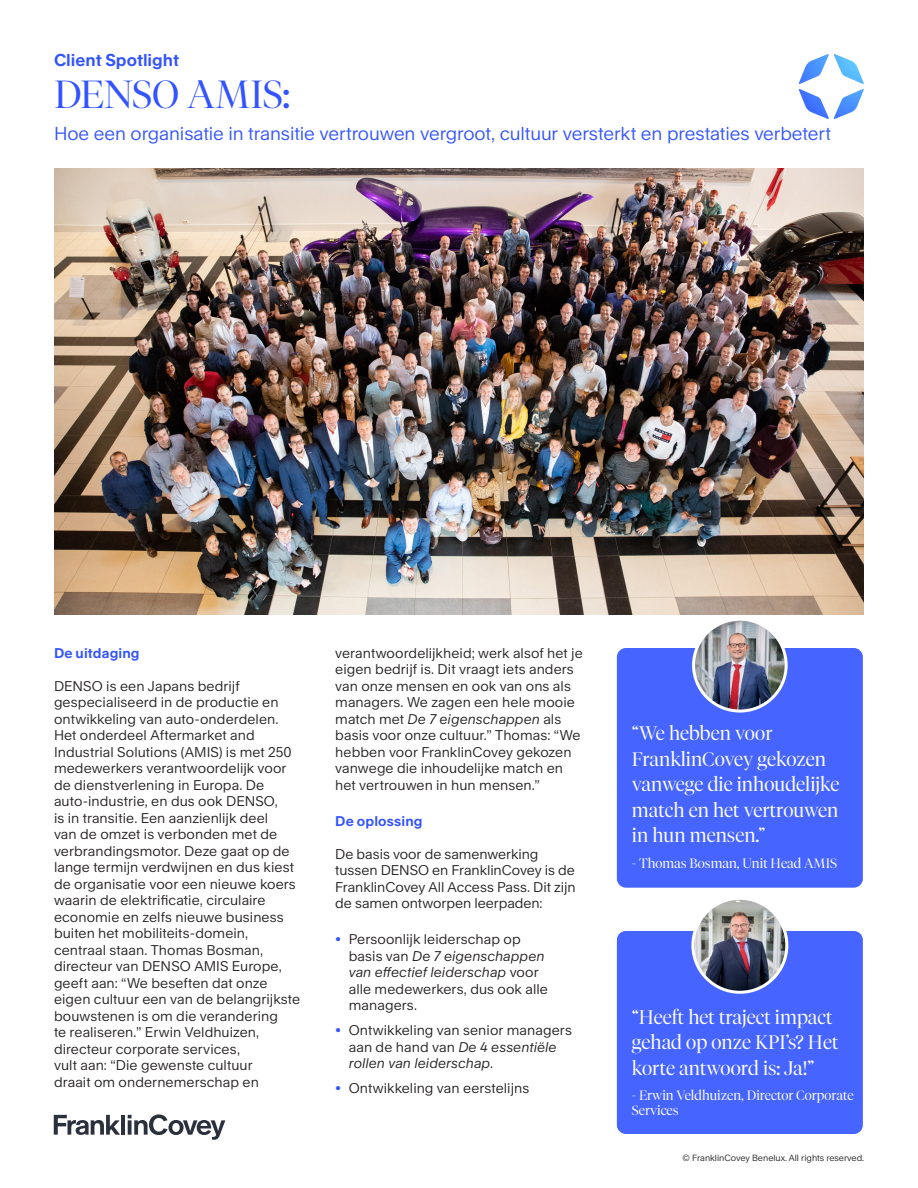
<style>
.page{position:relative;width:918px;height:1188px;background:#fff}
.page>*{position:absolute;margin:0;border:0;box-sizing:border-box;transform-origin:0 0}
.T_-_Client_Name_H1{font:300 39px "Tiempos Fine";letter-spacing:-.01em;color:#3253ff}
.T_-_Pullout_Quote{font:300 19.5px/25.5px "Tiempos Fine";color:#fff}
.T_-_Lead-in_Under_Client_Name{font:18px "Rand";letter-spacing:-.005em;color:#3253ff}
.T_-_Client_Spotlight{font:700 16.5px "Rand";color:#3253ff}
.T_-_Body_Text{font:13.5px/16.5px "Rand";letter-spacing:.005em;color:#231f20}
.T_-_Pullout_Quote-2{font:300 13.5px/15px "Tiempos Fine";color:#fff}
.T_-_Bold_Subhead{font:700 13.5px "Rand";letter-spacing:.01em;color:#3253ff}
.t1{font:8.7px "Rand";color:#231f20}
.s1{font-style:italic}
.s2{color:#3253ff}
</style>
<div class="page">
<div style="left:617px;top:931px;width:246px;height:203px;background:#4664ff;border-radius:9px"></div>
<img style="left:54px;top:168px;width:810px;height:446px">
<svg style="left:54px;top:1115px;width:66px;height:20px"></svg>
<hr style="left:121px;top:1115px;width:4px;height:20px;background:#2b303d">
<svg style="left:128px;top:1114px;width:97px;height:26px"></svg>
<div style="left:617px;top:648px;width:246px;height:240px;background:#4664ff;border-radius:9px"></div>
<svg style="left:799px;top:54px;width:65px;height:65px"></svg>
<img style="left:694px;top:622px;width:90px;height:87px">
<div style="left:692px;top:618px;width:96px;height:95px;border:3px solid #fff;border-radius:50%"></div>
<img style="left:695px;top:901px;width:92px;height:90px">
<div style="left:691px;top:897px;width:97px;height:97px;border:3px solid #fff;border-radius:50%"></div>
<p class="T_-_Client_Spotlight" style="left:54px;top:47px;width:127px">Client Spotlight</p>
<p class="T_-_Client_Name_H1" style="left:54px;top:71px;width:238px">DENSO AMIS:</p>
<h2 class="T_-_Lead-in_Under_Client_Name" style="left:54px;top:119px;width:779px">Hoe een organisatie in transitie vertrouwen vergroot, cultuur versterkt en prestaties verbetert</h2>
<p class="T_-_Bold_Subhead" style="left:54px;top:642px;width:87px">De uitdaging</p>
<p class="T_-_Body_Text" style="left:54px;top:676px;width:248px">DENSO is een Japans bedrijf gespecialiseerd in de productie en ontwikkeling van auto-onderdelen.<br>Het onderdeel Aftermarket and Industrial Solutions (AMIS) is met 250 medewerkers verantwoordelijk voor de dienstverlening in Europa. De auto-industrie, en dus ook DENSO,<br>is in transitie. Een aanzienlijk deel<br>van de omzet is verbonden met de verbrandingsmotor. Deze gaat op de lange termijn verdwijnen en dus kiest de organisatie voor een nieuwe koers waarin de elektrificatie, circulaire economie en zelfs nieuwe business buiten het mobiliteits-domein, centraal staan. Thomas Bosman, directeur van DENSO AMIS Europe, geeft aan: “We beseften dat onze eigen cultuur een van de belangrijkste bouwstenen is om die verandering<br>te realiseren.” Erwin Veldhuizen, directeur corporate services,<br>vult aan: “Die gewenste cultuur<br>draait om ondernemerschap en</p>
<p class="T_-_Body_Text" style="left:335px;top:643px;width:249px">verantwoordelijkheid; werk alsof het je eigen bedrijf is. Dit vraagt iets anders van onze mensen en ook van ons als managers. We zagen een hele mooie match met <span class="s1">De 7 eigenschappen</span> als basis voor onze cultuur.” Thomas: “We hebben voor FranklinCovey gekozen vanwege die inhoudelijke match en het vertrouwen in hun mensen.”</p>
<p class="T_-_Bold_Subhead" style="left:335px;top:810px;width:89px">De oplossing</p>
<p class="T_-_Body_Text" style="left:335px;top:844px;width:242px">De basis voor de samenwerking tussen DENSO en FranklinCovey is de FranklinCovey All Access Pass. Dit zijn de samen ontworpen leerpaden:</p>
<p class="T_-_Body_Text" style="left:349px;top:930px;width:201px;text-indent:-14px"><span class="s2">•</span> Persoonlijk leiderschap op basis van <span class="s1">De 7 eigenschappen van effectief leiderschap</span> voor alle medewerkers, dus ook alle managers.</p>
<p class="T_-_Body_Text" style="left:349px;top:1021px;width:225px;text-indent:-14px"><span class="s2">•</span> Ontwikkeling van senior managers aan de hand van <span class="s1">De 4 essentiële rollen van leiderschap</span>.</p>
<p class="T_-_Body_Text" style="left:335px;top:1078px;width:196px"><span class="s2">•</span> Ontwikkeling van eerstelijns</p>
<p class="T_-_Pullout_Quote" style="left:632px;top:721px;width:209px">“We hebben voor<br>FranklinCovey gekozen vanwege die inhoudelijke match en het vertrouwen in hun mensen.”</p>
<p class="T_-_Pullout_Quote-2" style="left:632px;top:856px;width:207px">- Thomas Bosman, Unit Head AMIS</p>
<p class="T_-_Pullout_Quote" style="left:632px;top:1004px;width:208px">“Heeft het traject impact gehad op onze KPI’s? Het korte antwoord is: Ja!”</p>
<p class="T_-_Pullout_Quote-2" style="left:632px;top:1088px;width:223px">- Erwin Veldhuizen, Director Corporate<br>Services</p>
<p class="t1" style="left:683px;top:1150px;width:183px">© FranklinCovey Benelux. All rights reserved.</p>
</div>
